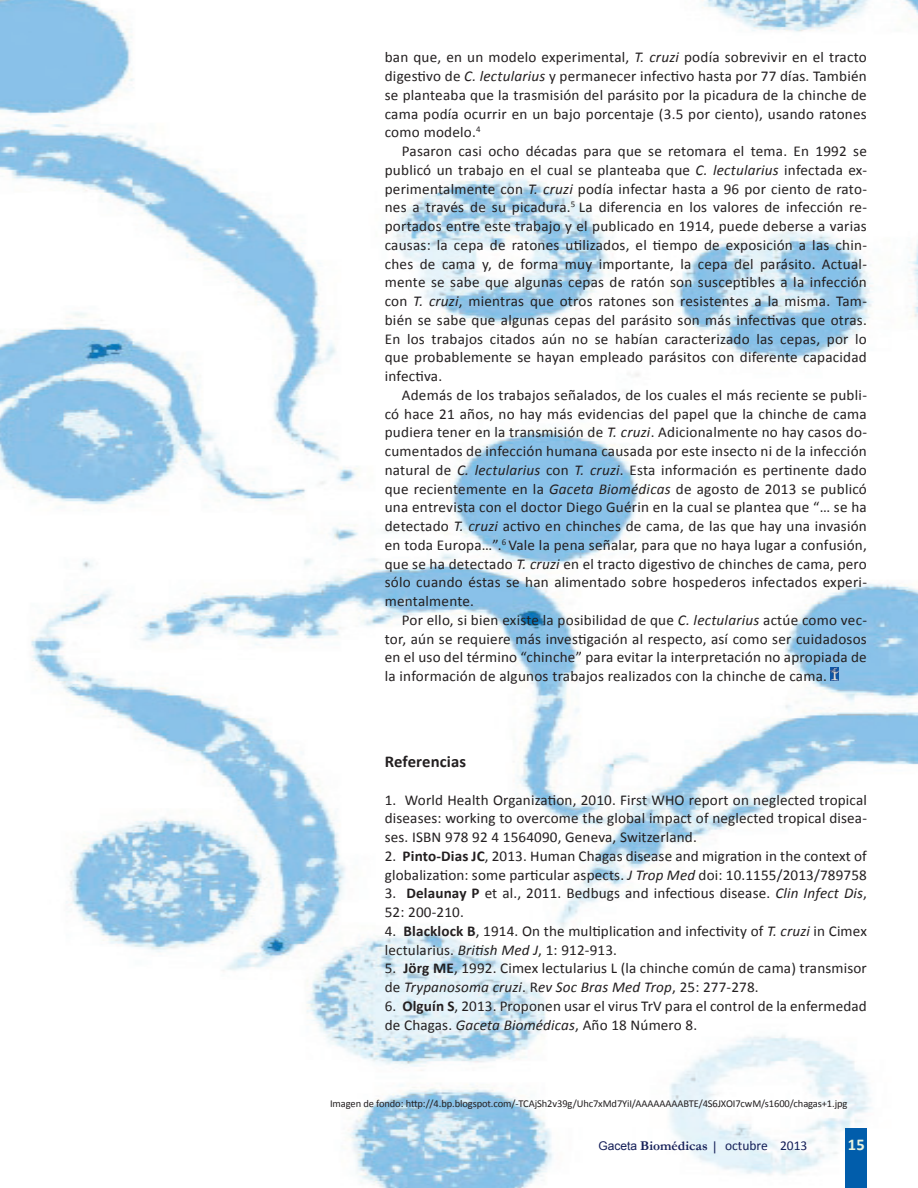
<style>
.page{position:relative;width:918px;height:1188px;background:#fff}
.page>*{position:absolute;margin:0;border:0;box-sizing:border-box;transform-origin:0 0}
.t1{font:700 16.5px "Calibri";letter-spacing:.01em;color:#231f20}
.t2{font:700 16.5px "Calibri";color:#eaf3de}
.t3{font:15px/18.8px "Calibri";letter-spacing:.01em;color:#231f20;text-align:justify}
.t4{font:700 13.5px "Garamond";color:#151f58}
.t5{font:10.5px "Calibri";letter-spacing:-.01em;color:#231f20}
.s1{font-style:italic}
.s2{font-weight:700}
.s3{font-family:"Arial";font-weight:400;font-size:12px}
.s4{font-family:"Calibri";font-weight:400}
</style>
<div class="page">
<img style="left:0;top:0;width:918px;height:1188px">
<div style="left:846px;top:1129px;width:21px;height:59px;background:#015dab"></div>
<svg style="left:831px;top:668px;width:8px;height:13px"></svg>
<p class="t3" style="left:385px;top:48px;width:484px">ban que, en un modelo experimental, <span class="s1">T. cruzi</span> podía sobrevivir en el tracto digestivo de <span class="s1">C. lectularius</span> y permanecer infectivo hasta por 77 días. También se planteaba que la trasmisión del parásito por la picadura de la chinche de cama podía ocurrir en un bajo porcentaje (3.5 por ciento), usando ratones como modelo.<sup>4</sup></p>
<p class="t3" style="left:385px;top:142px;width:484px;text-indent:17px">Pasaron casi ocho décadas para que se retomara el tema. En 1992 se publicó un trabajo en el cual se planteaba que <span class="s1">C. lectularius</span> infectada ex&shy;perimentalmente con <span class="s1">T. cruzi</span> podía infectar hasta a 96 por ciento de rato&shy;nes a través de su picadura.<sup>5</sup> La diferencia en los valores de infección re&shy;portados entre este trabajo y el publicado en 1914, puede deberse a varias causas: la cepa de ratones utilizados, el tiempo de exposición a las chin&shy;ches de cama y, de forma muy importante, la cepa del parásito. Actual&shy;mente se sabe que algunas cepas de ratón son susceptibles a la infección con <span class="s1">T. cruzi</span>, mientras que otros ratones son resistentes a la misma. Tam&shy;bién se sabe que algunas cepas del parásito son más infectivas que otras.<br>En los trabajos citados aún no se habían caracterizado las cepas, por lo que probablemente se hayan empleado parásitos con diferente capacidad infectiva.</p>
<p class="t3" style="left:385px;top:385px;width:484px;text-indent:17px">Además de los trabajos señalados, de los cuales el más reciente se publi&shy;có hace 21 años, no hay más evidencias del papel que la chinche de cama pudiera tener en la transmisión de <span class="s1">T. cruzi</span>. Adicionalmente no hay casos do&shy;cumentados de infección humana causada por este insecto ni de la infección natural de <span class="s1">C. lectularius</span> con <span class="s1">T. cruzi</span>. Esta información es pertinente dado que recientemente en la <span class="s1">Gaceta Biomédicas</span> de agosto de 2013 se publicó una entrevista con el doctor Diego Guérin en la cual se plantea que “… se ha detectado <span class="s1">T. cruzi</span> activo en chinches de cama, de las que hay una invasión en toda Europa…”.<sup>6</sup> Vale la pena señalar, para que no haya lugar a confusión, que se ha detectado <span class="s1">T. cruzi</span> en el tracto digestivo de chinches de cama, pero sólo cuando éstas se han alimentado sobre hospederos infectados experi&shy;mentalmente.</p>
<p class="t3" style="left:385px;top:610px;width:484px;text-indent:17px">Por ello, si bien existe la posibilidad de que <span class="s1">C. lectularius</span> actúe como vec&shy;tor, aún se requiere más investigación al respecto, así como ser cuidadosos en el uso del término “chinche” para evitar la interpretación no apropiada de la información de algunos trabajos realizados con la chinche de cama.</p>
<p class="t1" style="left:385px;top:751px;width:83px">Referencias</p>
<p class="t3" style="left:385px;top:790px;width:484px">1. World Health Organization, 2010. First WHO report on neglected tropical diseases: working to overcome the global impact of neglected tropical disea&shy;ses. ISBN 978 92 4 1564090, Geneva, Switzerland.</p>
<p class="t3" style="left:385px;top:847px;width:484px">2. <span class="s2">Pinto-Dias JC</span>, 2013. Human Chagas disease and migration in the context of globalization: some particular aspects. <span class="s1">J Trop Med</span> doi: 10.1155/2013/789758</p>
<p class="t3" style="left:385px;top:884px;width:484px">3. <span class="s2">Delaunay P</span> et al., 2011. Bedbugs and infectious disease. <span class="s1">Clin Infect Dis</span>,<br>52: 200-210.</p>
<p class="t3" style="left:385px;top:922px;width:484px">4. <span class="s2">Blacklock B</span>, 1914. On the multiplication and infectivity of <span class="s1">T. cruzi</span> in Cimex lectularius. <span class="s1">British Med J</span>, 1: 912-913.</p>
<p class="t3" style="left:385px;top:959px;width:484px">5. <span class="s2">Jörg ME</span>, 1992. Cimex lectularius L (la chinche común de cama) transmisor de <span class="s1">Trypanosoma cruzi</span>. R<span class="s1">ev Soc Bras Med Trop</span>, 25: 277-278.</p>
<p class="t3" style="left:385px;top:997px;width:484px">6. <span class="s2">Olguín S</span>, 2013. Proponen usar el virus TrV para el control de la enfermedad de Chagas. <span class="s1">Gaceta Biomédicas</span>, Año 18 Número 8.</p>
<p class="t5" style="left:330px;top:1096px;width:519px">Imagen de fondo: http://4.bp.blogspot.com/-TCAjSh2v39g/Uhc7xMd7YiI/AAAAAAAABTE/4S6JXOI7cwM/s1600/chagas+1.jpg</p>
<p class="t4" style="left:599px;top:1137px;width:210px"><span class="s3">Gaceta</span> Biomédicas | <span class="s4">octubre 2013</span></p>
<p class="t2" style="left:848px;top:1134px;width:18px">15</p>
</div>
